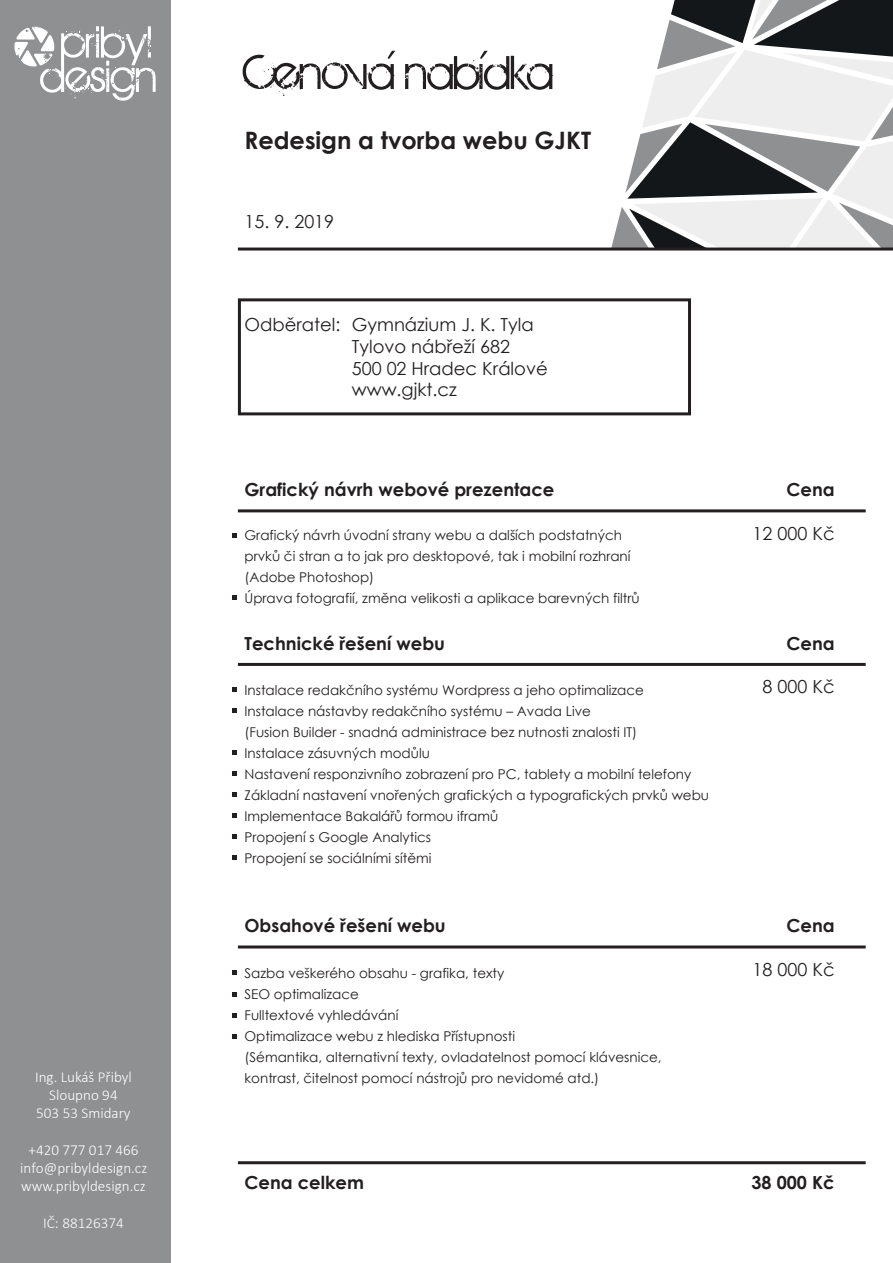
<style>
.page{position:relative;width:893px;height:1263px;background:#fff}
.page>*{position:absolute;margin:0;border:0;box-sizing:border-box;transform-origin:0 0}
.t1{font:700 24px "Century Gothic";color:#231f20}
.t2{font:18px/21.6px "Century Gothic";color:#231f20}
.t3{font:700 18px "Century Gothic";color:#231f20}
.t4{font:300 15.15px/18.1px "Calibri";color:#fff;text-align:center}
.t5{font:13.5px/21px "Century Gothic";color:#231f20}
</style>
<div class="page">
<svg style="left:611px;top:0;width:282px;height:248px"></svg>
<div style="left:0;top:0;width:170px;height:1263px;background:#8e9091"></div>
<hr style="left:238px;top:663px;width:628px;height:3px;background:#231f20">
<hr style="left:238px;top:248px;width:655px;height:3px;background:#231f20">
<svg style="left:14px;top:26px;width:142px;height:75px"></svg>
<svg style="left:243px;top:51px;width:311px;height:45px"></svg>
<hr style="left:238px;top:1161px;width:628px;height:3px;background:#231f20">
<hr style="left:238px;top:945px;width:628px;height:3px;background:#231f20">
<hr style="left:238px;top:509px;width:628px;height:3px;background:#231f20">
<div style="left:238px;top:298px;width:453px;height:117px;border:3px solid #231f20"></div>
<svg style="left:232px;top:534px;width:4px;height:4px"></svg>
<svg style="left:232px;top:596px;width:4px;height:4px"></svg>
<svg style="left:232px;top:687px;width:4px;height:5px"></svg>
<svg style="left:232px;top:708px;width:4px;height:5px"></svg>
<svg style="left:232px;top:750px;width:4px;height:5px"></svg>
<svg style="left:232px;top:771px;width:4px;height:5px"></svg>
<svg style="left:232px;top:792px;width:4px;height:5px"></svg>
<svg style="left:232px;top:813px;width:4px;height:5px"></svg>
<svg style="left:232px;top:835px;width:4px;height:4px"></svg>
<svg style="left:232px;top:856px;width:4px;height:4px"></svg>
<svg style="left:232px;top:971px;width:4px;height:4px"></svg>
<svg style="left:232px;top:992px;width:4px;height:4px"></svg>
<svg style="left:232px;top:1013px;width:4px;height:4px"></svg>
<svg style="left:232px;top:1034px;width:4px;height:4px"></svg>
<p class="t4" style="left:35px;top:1068px;width:98px">Ing. Lukáš Přibyl<br>Sloupno 94<br>503 53 Smidary</p>
<p class="t4" style="left:20px;top:1140px;width:129px">+420 777 017 466 info@pribyldesign.cz www.pribyldesign.cz</p>
<p class="t4" style="left:43px;top:1213px;width:82px">IČ: 88126374</p>
<h1 class="t1" style="left:244px;top:122px;width:348px">Redesign a tvorba webu GJKT</h1>
<h2 class="t2" style="left:244px;top:211px;width:91px">15. 9. 2019</h2>
<h2 class="t2" style="left:352px;top:314px;width:197px;text-indent:-107px">Odběratel: Gymnázium J. K. Tyla<br>Tylovo nábřeží 682<br>500 02 Hradec Králové www.gjkt.cz</h2>
<h2 class="t3" style="left:244px;top:476px;width:311px">Grafický návrh webové prezentace</h2>
<h2 class="t3" style="left:786px;top:476px;width:50px">Cena</h2>
<p class="t5" style="left:244px;top:524px;width:379px">Grafický návrh úvodní strany webu a dalších podstatných</p>
<h2 class="t2" style="left:753px;top:522px;width:84px">12 000 Kč</h2>
<p class="t5" style="left:244px;top:545px;width:397px">prvků či stran a to jak pro desktopové, tak i mobilní rozhraní (Adobe Photoshop)<br>Úprava fotografií, změna velikosti a aplikace barevných filtrů</p>
<h2 class="t3" style="left:244px;top:630px;width:202px">Technické řešení webu</h2>
<h2 class="t3" style="left:786px;top:630px;width:50px">Cena</h2>
<p class="t5" style="left:244px;top:680px;width:401px">Instalace redakčního systému Wordpress a jeho optimalizace</p>
<h2 class="t2" style="left:763px;top:675px;width:74px">8 000 Kč</h2>
<p class="t5" style="left:244px;top:701px;width:466px">Instalace nástavby redakčního systému – Avada Live<br>(Fusion Builder - snadná administrace bez nutnosti znalosti IT)<br>Instalace zásuvných modůlu<br>Nastavení responzivního zobrazení pro PC, tablety a mobilní telefony Základní nastavení vnořených grafických a typografických prvků webu Implementace Bakalářů formou iframů<br>Propojení s Google Analytics<br>Propojení se sociálními sítěmi</p>
<h2 class="t3" style="left:244px;top:912px;width:203px">Obsahové řešení webu</h2>
<h2 class="t3" style="left:786px;top:912px;width:50px">Cena</h2>
<p class="t5" style="left:244px;top:962px;width:261px">Sazba veškerého obsahu - grafika, texty</p>
<h2 class="t2" style="left:753px;top:958px;width:84px">18 000 Kč</h2>
<p class="t5" style="left:244px;top:983px;width:419px">SEO optimalizace<br>Fulltextové vyhledávání<br>Optimalizace webu z hlediska Přístupnosti<br>(Sémantika, alternativní texty, ovladatelnost pomocí klávesnice, kontrast, čitelnost pomocí nástrojů pro nevidomé atd.)</p>
<h2 class="t3" style="left:244px;top:1168px;width:121px">Cena celkem</h2>
<h2 class="t3" style="left:752px;top:1168px;width:85px">38 000 Kč</h2>
</div>
